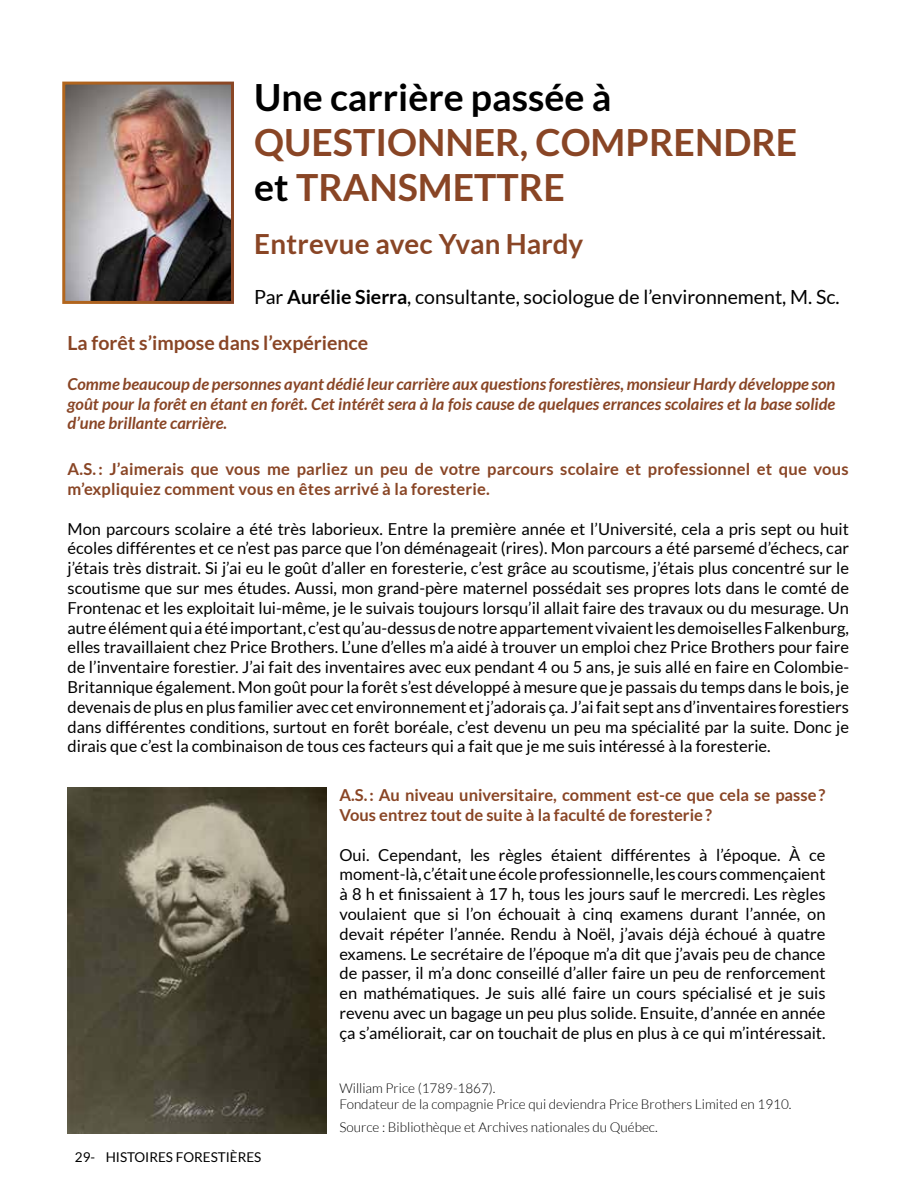
<style>
.page{position:relative;width:918px;height:1188px;background:#fff}
.page>*{position:absolute;margin:0;border:0;box-sizing:border-box;transform-origin:0 0}
.t1{font:700 37.5px/45px "Lato";color:#894525}
.t2{font:700 37.5px "Lato";color:#000}
.t3{font:700 27.75px "Lato";color:#894525}
.t4{font:19.5px "Lato";color:#000}
.t5{font:700 19.5px "Lato";color:#894525}
.t6{font:16.5px/19.8px "Lato";color:#000;text-align:justify}
.t7{font:700 16.5px/19.8px "Lato";letter-spacing:.01em;color:#894525}
.t8{font:italic 700 16.5px/19.8px "Lato";color:#894525;text-align:justify}
.t9{font:300 13.5px/16.5px "Lato";color:#000}
.t10{font:13.5px "Lato";color:#000}
.s1{color:#000}
.s2{font-weight:700}
</style>
<div class="page">
<img style="left:66px;top:86px;width:164px;height:214px">
<img style="left:68px;top:787px;width:259px;height:347px">
<h1 class="t2" style="left:254px;top:76px;width:359px">Une carrière passée à</h1>
<h1 class="t1" style="left:254px;top:119px;width:545px">QUESTIONNER, COMPRENDRE <span class="s1">et</span> TRANSMETTRE</h1>
<h2 class="t3" style="left:254px;top:228px;width:331px">Entrevue avec Yvan Hardy</h2>
<p class="t4" style="left:254px;top:286px;width:587px">Par <span class="s2">Aurélie Sierra</span>, consultante, sociologue de l’environnement, M. Sc.</p>
<p class="t5" style="left:68px;top:332px;width:302px">La forêt s’impose dans l’expérience</p>
<p class="t8" style="left:68px;top:374px;width:769px">Comme beaucoup de personnes ayant dédié leur carrière aux questions forestières, monsieur Hardy développe son goût pour la forêt en étant en forêt. Cet intérêt sera à la fois cause de quelques errances scolaires et la base solide d’une brillante carrière.</p>
<p class="t7" style="left:68px;top:459px;width:783px">A.S. : J’aimerais que vous me parliez un peu de votre parcours scolaire et professionnel et que vous m’expliquiez comment vous en êtes arrivé à la foresterie.</p>
<p class="t6" style="left:68px;top:519px;width:783px">Mon parcours scolaire a été très laborieux. Entre la première année et l’Université, cela a pris sept ou huit écoles différentes et ce n’est pas parce que l’on déménageait (rires). Mon parcours a été parsemé d’échecs, car j’étais très distrait. Si j’ai eu le goût d’aller en foresterie, c’est grâce au scoutisme, j’étais plus concentré sur le scoutisme que sur mes études. Aussi, mon grand-père maternel possédait ses propres lots dans le comté de Frontenac et les exploitait lui-même, je le suivais toujours lorsqu’il allait faire des travaux ou du mesurage. Un autre élément qui a été important, c’est qu’au-dessus de notre appartement vivaient les demoiselles Falkenburg, elles travaillaient chez Price Brothers. L’une d’elles m’a aidé à trouver un emploi chez Price Brothers pour faire de l’inventaire forestier. J’ai fait des inventaires avec eux pendant 4 ou 5 ans, je suis allé en faire en Colombie-Britannique également. Mon goût pour la forêt s’est développé à mesure que je passais du temps dans le bois, je devenais de plus en plus familier avec cet environnement et j’adorais ça. J’ai fait sept ans d’inventaires forestiers dans différentes conditions, surtout en forêt boréale, c’est devenu un peu ma spécialité par la suite. Donc je dirais que c’est la combinaison de tous ces facteurs qui a fait que je me suis intéressé à la foresterie.</p>
<p class="t7" style="left:339px;top:785px;width:488px">A.S.: Au niveau universitaire, comment est-ce que cela se passe?<br>Vous entrez tout de suite à la faculté de foresterie ?</p>
<p class="t6" style="left:339px;top:845px;width:488px">Oui. Cependant, les règles étaient différentes à l’époque. À ce moment-là, c’était une école professionnelle, les cours commençaient à 8 h et finissaient à 17 h, tous les jours sauf le mercredi. Les règles voulaient que si l’on échouait à cinq examens durant l’année, on devait répéter l’année. Rendu à Noël, j’avais déjà échoué à quatre examens. Le secrétaire de l’époque m’a dit que j’avais peu de chance de passer, il m’a donc conseillé d’aller faire un peu de renforcement en mathématiques. Je suis allé faire un cours spécialisé et je suis revenu avec un bagage un peu plus solide. Ensuite, d’année en année ça s’améliorait, car on touchait de plus en plus à ce qui m’intéressait.</p>
<p class="t10" style="left:75px;top:1149px;width:188px">29- HISTOIRES FORESTIÈRES</p>
<p class="t9" style="left:339px;top:1080px;width:454px">William Price (1789-1867).<br>Fondateur de la compagnie Price qui deviendra Price Brothers Limited en 1910.</p>
<p class="t9" style="left:339px;top:1119px;width:320px">Source : Bibliothèque et Archives nationales du Québec.</p>
</div>
